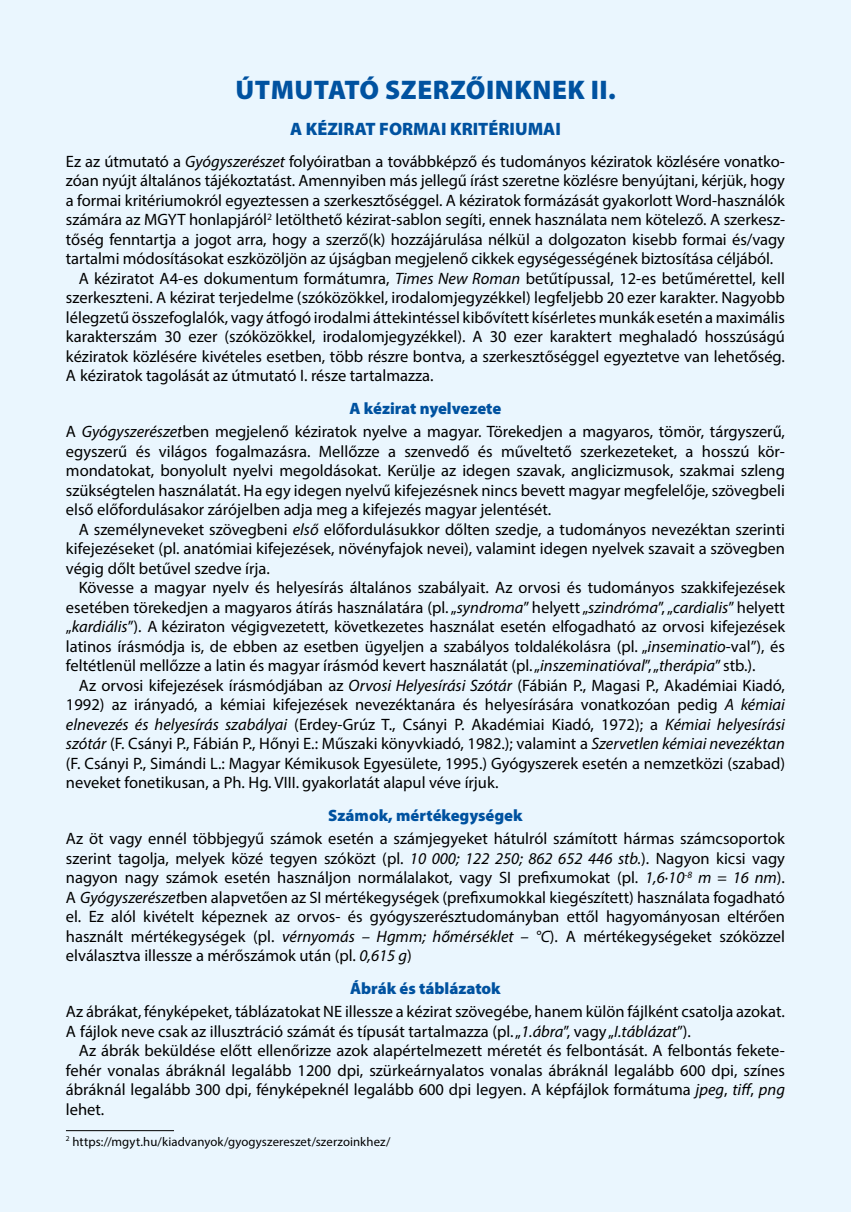
<style>
.page{position:relative;width:851px;height:1212px;background:#fff}
.page>*{position:absolute;margin:0;border:0;box-sizing:border-box;transform-origin:0 0}
.t1{font:900 27px "Myriad Pro";letter-spacing:.02em;color:#0052a0}
.t2{font:900 18px "Myriad Pro";color:#0052a0}
.t3{font:16.5px/19.5px "Myriad Pro";color:#000;text-align:justify}
.t4{font:900 16.5px "Myriad Pro";color:#0052a0}
.t5{font:12.75px "Myriad Pro";letter-spacing:.01em;color:#000}
.s1{font-style:italic}
.s2{font-weight:900;color:#0052a0}
</style>
<div class="page">
<div style="left:0;top:0;width:850px;height:1212px;background:#eaf6fe"></div>
<hr style="left:66px;top:1130px;width:108px;height:1px;background:#000">
<h1 class="t1" style="left:235px;top:74px;width:382px">ÚTMUTATÓ SZERZŐINKNEK II.</h1>
<p class="t2" style="left:290px;top:118px;width:272px">A KÉZIRAT FORMAI KRITÉRIUMAI</p>
<p class="t3" style="left:66px;top:151px;width:720px">Ez az útmutató a <span class="s1">Gyógyszerészet</span> folyóiratban a továbbképző és tudományos kéziratok közlésére vonatko-</p>
<p class="t3" style="left:66px;top:171px;width:720px">zóan nyújt általános tájékoztatást. Amennyiben más jellegű írást szeretne közlésre benyújtani, kérjük, hogy</p>
<p class="t3" style="left:66px;top:190px;width:720px">a formai kritériumokról egyeztessen a szerkesztőséggel. A kéziratok formázását gyakorlott Word-használók</p>
<p class="t3" style="left:66px;top:210px;width:720px">számára az MGYT honlapjáról<sup>2</sup> letölthető kézirat-sablon segíti, ennek használata nem kötelező. A szerkesz-</p>
<p class="t3" style="left:66px;top:229px;width:720px">tőség fenntartja a jogot arra, hogy a szerző(k) hozzájárulása nélkül a dolgozaton kisebb formai és/vagy</p>
<p class="t3" style="left:66px;top:249px;width:708px">tartalmi módosításokat eszközöljön az újságban megjelenő cikkek egységességének biztosítása céljából.</p>
<p class="t3" style="left:79px;top:268px;width:707px">A kéziratot A4-es dokumentum formátumra, <span class="s1">Times New Roman</span> betűtípussal, 12-es betűmérettel, kell</p>
<p class="t3" style="left:66px;top:288px;width:720px">szerkeszteni. A kézirat terjedelme (szóközökkel, irodalomjegyzékkel) legfeljebb 20 ezer karakter. Nagyobb</p>
<p class="t3" style="left:66px;top:307px;width:720px">lélegzetű összefoglalók, vagy átfogó irodalmi áttekintéssel kibővített kísérletes munkák esetén a maximális</p>
<p class="t3" style="left:66px;top:327px;width:720px">karakterszám 30 ezer (szóközökkel, irodalomjegyzékkel). A 30 ezer karaktert meghaladó hosszúságú</p>
<p class="t3" style="left:66px;top:346px;width:720px">kéziratok közlésére kivételes esetben, több részre bontva, a szerkesztőséggel egyeztetve van lehetőség.</p>
<p class="t3" style="left:66px;top:366px;width:369px">A kéziratok tagolását az útmutató I. része tartalmazza.</p>
<p class="t3" style="left:66px;top:396px;width:720px;line-height:23.7px;text-align:center"><span class="s2">A kézirat nyelvezete<br></span>A <span class="s1">Gyógyszerészet</span>ben megjelenő kéziratok nyelve a magyar. Törekedjen a magyaros, tömör, tárgyszerű,</p>
<p class="t3" style="left:66px;top:441px;width:720px">egyszerű és világos fogalmazásra. Mellőzze a szenvedő és műveltető szerkezeteket, a hosszú kör&shy;mondatokat, bonyolult nyelvi megoldásokat. Kerülje az idegen szavak, anglicizmusok, szakmai szleng szükségtelen használatát. Ha egy idegen nyelvű kifejezésnek nincs bevett magyar megfelelője, szövegbeli első előfordulásakor zárójelben adja meg a kifejezés magyar jelentését.</p>
<p class="t3" style="left:66px;top:519px;width:720px;text-indent:13px">A személyneveket szövegbeni <span class="s1">első</span> előfordulásukkor dőlten szedje, a tudományos nevezéktan szerinti kifejezéseket (pl. anatómiai kifejezések, növényfajok nevei), valamint idegen nyelvek szavait a szövegben végig dőlt betűvel szedve írja.</p>
<p class="t3" style="left:66px;top:578px;width:720px;text-indent:13px">Kövesse a magyar nyelv és helyesírás általános szabályait. Az orvosi és tudományos szakkifejezések esetében törekedjen a magyaros átírás használatára (pl. „<span class="s1">syndroma</span>” helyett „<span class="s1">szindróma</span>”, „<span class="s1">cardialis</span>” helyett „<span class="s1">kardiális</span>”). A kéziraton végigvezetett, következetes használat esetén elfogadható az orvosi kifejezések latinos írásmódja is, de ebben az esetben ügyeljen a szabályos toldalékolásra (pl. „<span class="s1">inseminatio</span>-val”), és feltétlenül mellőzze a latin és magyar írásmód kevert használatát (pl. „<span class="s1">inszeminatióval</span>”, „<span class="s1">therápia</span>” stb.).</p>
<p class="t3" style="left:66px;top:675px;width:720px;text-indent:13px">Az orvosi kifejezések írásmódjában az <span class="s1">Orvosi Helyesírási Szótár</span> (Fábián P., Magasi P., Akadémiai Kiadó, 1992) az irányadó, a kémiai kifejezések nevezéktanára és helyesírására vonatkozóan pedig <span class="s1">A kémiai elnevezés és helyesírás szabályai</span> (Erdey-Grúz T., Csányi P. Akadémiai Kiadó, 1972); a <span class="s1">Kémiai helyesírási szótár</span> (F. Csányi P., Fábián P., Hőnyi E.: Műszaki könyvkiadó, 1982.); valamint a <span class="s1">Szervetlen kémiai nevezéktan </span>(F. Csányi P., Simándi L.: Magyar Kémikusok Egyesülete, 1995.) Gyógyszerek esetén a nemzetközi (szabad) neveket fonetikusan, a Ph. Hg. VIII. gyakorlatát alapul véve írjuk.</p>
<p class="t4" style="left:328px;top:806px;width:196px">Számok, mértékegységek</p>
<p class="t3" style="left:66px;top:829px;width:720px">Az öt vagy ennél többjegyű számok esetén a számjegyeket hátulról számított hármas számcsoportok szerint tagolja, melyek közé tegyen szóközt (pl. <span class="s1">10 000; 122 250; 862 652 446 stb.</span>). Nagyon kicsi vagy nagyon nagy számok esetén használjon normálalakot, vagy SI prefixumokat (pl. <span class="s1">1,6·10</span><sup>-8</sup> <span class="s1">m = 16 nm</span>).<br>A <span class="s1">Gyógyszerészet</span>ben alapvetően az SI mértékegységek (prefixumokkal kiegészített) használata fogadható el. Ez alól kivételt képeznek az orvos- és gyógyszerésztudományban ettől hagyományosan eltérően használt mértékegységek (pl. <span class="s1">vérnyomás – Hgmm; hőmérséklet – °C</span>). A mértékegységeket szóközzel elválasztva illessze a mérőszámok után (pl. <span class="s1">0,615 g</span>)</p>
<p class="t4" style="left:350px;top:979px;width:152px">Ábrák és táblázatok</p>
<p class="t3" style="left:66px;top:1002px;width:720px">Az ábrákat, fényképeket, táblázatokat NE illessze a kézirat szövegébe, hanem külön fájlként csatolja azokat.<br>A fájlok neve csak az illusztráció számát és típusát tartalmazza (pl. „<span class="s1">1.ábra</span>”, vagy „<span class="s1">I.táblázat</span>”).</p>
<p class="t3" style="left:66px;top:1041px;width:720px;text-indent:13px">Az ábrák beküldése előtt ellenőrizze azok alapértelmezett méretét és felbontását. A felbontás fekete&shy;fehér vonalas ábráknál legalább 1200 dpi, szürkeárnyalatos vonalas ábráknál legalább 600 dpi, színes ábráknál legalább 300 dpi, fényképeknél legalább 600 dpi legyen. A képfájlok formátuma <span class="s1">jpeg</span>, <span class="s1">tiff</span>, <span class="s1">png </span>lehet.</p>
<p class="t5" style="left:66px;top:1133px;width:326px"><sup>2</sup> https://mgyt.hu/kiadvanyok/gyogyszereszet/szerzoinkhez/</p>
</div>
